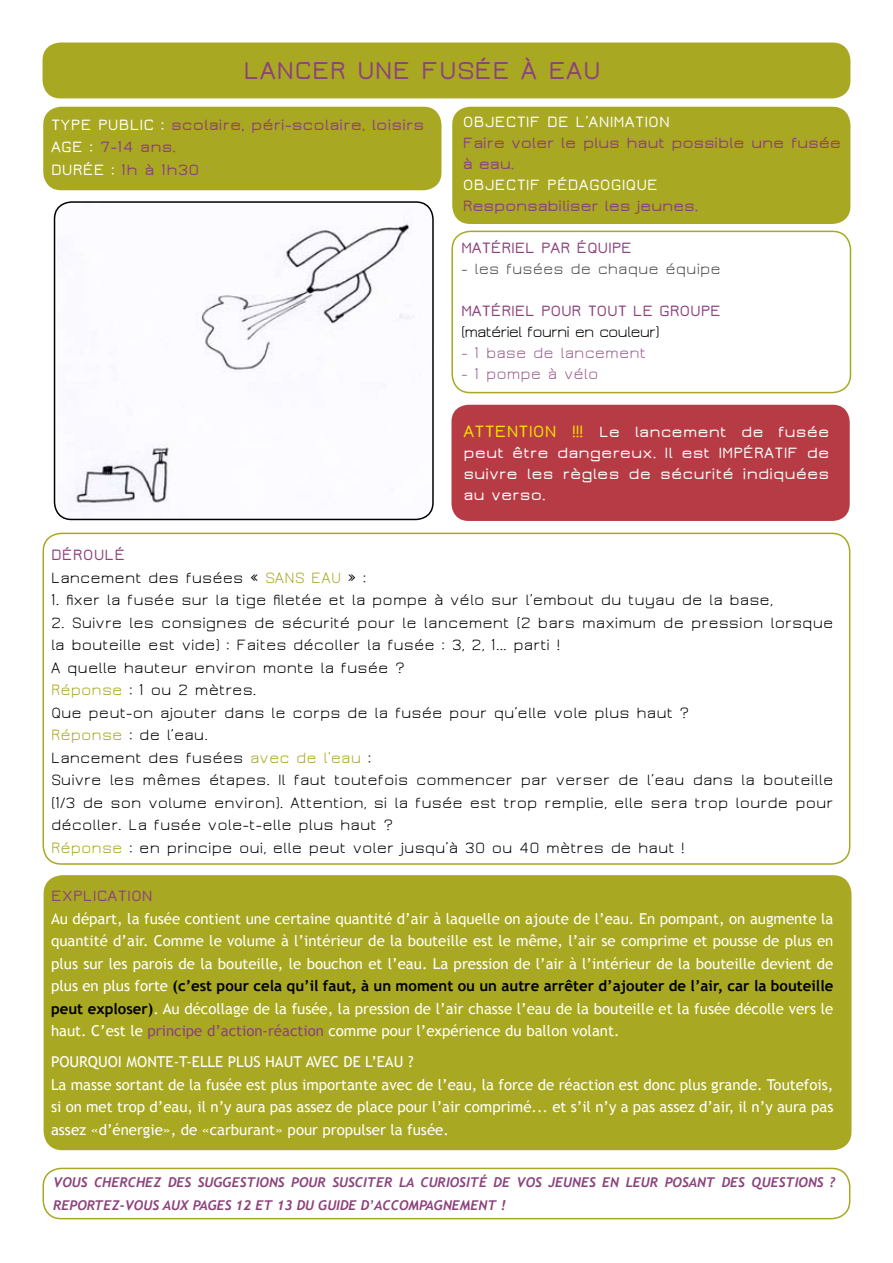
<style>
.page{position:relative;width:893px;height:1263px;background:#fff}
.page>*{position:absolute;margin:0;border:0;box-sizing:border-box;transform-origin:0 0}
.t1{font:600 27px "Jura";color:#8c427c}
.t2{font:600 18px "Jura";color:#f5e500}
.t3{font:16.5px/22.5px "Jura";color:#000}
.t4{font:600 16.5px/21px "Jura";color:#fff;text-align:justify}
.t5{font:600 16.5px/21px "Jura";letter-spacing:-.02em;color:#8c427c}
.t6{font:600 16.5px/22.5px "Jura";color:#8c427c}
.t7{font:16.5px "Jura";color:#9b5d8d}
.t8{font:16.5px "Jura";letter-spacing:-.06em;color:#000}
.t9{font:16.5px "Jura";color:#4b4b4d}
.t10{font:15px/22.5px "Trebuchet MS";color:#fff;text-align:justify}
.t11{font:italic 700 13.5px/22.5px "Trebuchet";color:#8c427c}
.s1{color:#fff}
.s2{font-size:18px;color:#f5e500}
.s3{font-weight:600;color:#8c427c}
.s4{color:#a9a822}
.s5{font-weight:700;color:#000}
.s6{color:#8c427c}
</style>
<div class="page">
<div style="left:43px;top:43px;width:807px;height:55px;background:#a9a822;border-radius:18px"></div>
<div style="left:43px;top:107px;width:398px;height:83px;background:#a9a822;border-radius:18px"></div>
<div style="left:452px;top:107px;width:398px;height:117px;background:#a9a822;border-radius:18px"></div>
<div style="left:451px;top:231px;width:400px;height:162px;border:2px solid #a9a822;border-radius:18px"></div>
<div style="left:43px;top:533px;width:807px;height:332px;border:2px solid #a9a822;border-radius:18px"></div>
<div style="left:451px;top:405px;width:399px;height:116px;background:#b73b44;border-radius:17px"></div>
<div style="left:44px;top:876px;width:807px;height:273px;background:#a9a822;border-radius:18px"></div>
<div style="left:44px;top:875px;width:807px;height:275px;border:2px solid #a9a822;border-radius:18px"></div>
<img style="left:58px;top:202px;width:375px;height:317px">
<div style="left:54px;top:201px;width:380px;height:319px;border:2px solid #000;border-radius:17px"></div>
<div style="left:43px;top:1168px;width:807px;height:51px;border:2px solid #a9a822;border-radius:18px"></div>
<h1 class="t1" style="left:243px;top:57px;width:231px">LANCER UNE FUSÉE</h1>
<h1 class="t1" style="left:521px;top:57px;width:81px">ÀEAU</h1>
<p class="t6" style="left:51px;top:113px;width:375px"><span class="s1">TYPE PUBLIC :</span> scolaire, péri-scolaire, loisirs<br><span class="s1">AGE :</span> 7-14 ans.<br><span class="s1">DURÉE</span></p>
<p class="t5" style="left:111px;top:159px;width:90px"><span class="s1">:</span> 1h à 1h30</p>
<p class="t4" style="left:463px;top:111px;width:136px">OBJECTIF DE L’ANIMA</p>
<p class="t4" style="left:635px;top:111px;width:18px">TION</p>
<p class="t5" style="left:463px;top:132px;width:380px">Faire voler le plus haut possible une fusée à eau.</p>
<p class="t4" style="left:463px;top:174px;width:96px">OBJECTIF PÉDA</p>
<p class="t4" style="left:589px;top:174px;width:68px">GOGIQUE</p>
<p class="t5" style="left:463px;top:195px;width:237px">Responsabiliser les jeunes.</p>
<p class="t5" style="left:461px;top:237px;width:39px">MATÉRIE</p>
<p class="t5" style="left:525px;top:237px;width:26px">L PAR</p>
<p class="t5" style="left:577px;top:237px;width:40px">ÉQUIPE</p>
<p class="t9" style="left:461px;top:261px;width:261px">- les fusées de chaque équipe</p>
<p class="t5" style="left:461px;top:300px;width:39px">MATÉRIE</p>
<p class="t5" style="left:525px;top:300px;width:186px">L POUR TOUT LE GROUPE</p>
<p class="t8" style="left:461px;top:324px;width:200px">(matériel fourni en couleur)</p>
<p class="t7" style="left:461px;top:345px;width:186px">- 1 base de lancement</p>
<p class="t7" style="left:461px;top:366px;width:139px">- 1 pompe à vélo</p>
<p class="t4" style="left:463px;top:422px;width:368px;text-indent:109px"><span class="s2">!!!</span> Le lancement de fusée peut être dangereux. Il est IMPÉRATIF de suivre les règles de sécurité indiquées au verso.</p>
<p class="t2" style="left:463px;top:422px;width:75px">ATTENTION</p>
<p class="t3" style="left:51px;top:544px;width:317px;text-indent:43px"><span class="s3">ULÉ<br></span>Lancement des fusées « <span class="s4">SANS EAU</span> » :</p>
<p class="t3" style="left:51px;top:589px;width:723px">1. fixer la fusée sur la tige filetée et la pompe à vélo sur l’embout du tuyau de la base,</p>
<p class="t3" style="left:51px;top:611px;width:784px">2. Suivre les consignes de sécurité pour le lancement (2 bars maximum de pression lorsque la bouteille est vide) : Faites décoller la fusée : 3, 2, 1... parti !<br>A quelle hauteur environ monte la fusée ?<br><span class="s4">Réponse</span> : 1 ou 2 mètres.<br>Que peut-on ajouter dans le corps de la fusée pour qu’elle vole plus haut ?<br><span class="s4">Réponse</span> : de l’eau.<br>Lancement des fusées <span class="s4">avec de l’eau</span> :<br>Suivre les mêmes étapes. Il faut toutefois commencer par verser de l’eau dans la bouteille (1/3 de son volume environ). Attention, si la fusée est trop remplie, elle sera trop lourde pour décoller. La fusée vole-t-elle plus haut ?<br><span class="s4">Réponse</span> : en principe oui, elle peut voler jusqu’à 30 ou 40 mètres de haut !</p>
<p class="t5" style="left:51px;top:545px;width:11px">DÉRO</p>
<p class="t5" style="left:51px;top:885px;width:85px">EXPLICATION</p>
<p class="t10" style="left:51px;top:907px;width:784px">Au départ, la fusée contient une certaine quantité d’air à laquelle on ajoute de l’eau. En pompant, on augmente la quantité d’air. Comme le volume à l’intérieur de la bouteille est le même, l’air se comprime et pousse de plus en plus sur les parois de la bouteille, le bouchon et l’eau. La pression de l’air à l’intérieur de la bouteille devient de plus en plus forte <span class="s5">(c’est pour cela qu’il faut, à un moment ou un autre arrêter d’ajouter de l’air, car la bouteille peut exploser)</span>. Au décollage de la fusée, la pression de l’air chasse l’eau de la bouteille et la fusée décolle vers le haut. C’est le <span class="s6">principe d’action-réaction</span> comme pour l’expérience du ballon volant.</p>
<p class="t10" style="left:51px;top:1051px;width:784px;text-align:left">POURQUOI MONTE-T-ELLE PLUS HAUT AVEC DE L’EAU ?<br>La masse sortant de la fusée est plus importante avec de l’eau, la force de réaction est donc plus grande. Toutefois, si on met trop d’eau, il n’y aura pas assez de place pour l’air comprimé... et s’il n’y a pas assez d’air, il n’y aura pas assez «d’énergie», de «carburant» pour propulser la fusée.</p>
<p class="t11" style="left:53px;top:1171px;width:784px">VOUS CHERCHEZ DES SUGGESTIONS POUR SUSCITER LA CURIOSITÉ DE VOS JEUNES EN LEUR POSANT DES QUESTIONS ?<br>REPORTEZ-VOUS AUX PAGES 12 ET 13 DU GUIDE D’ACCOMPAGNEMENT !</p>
</div>
